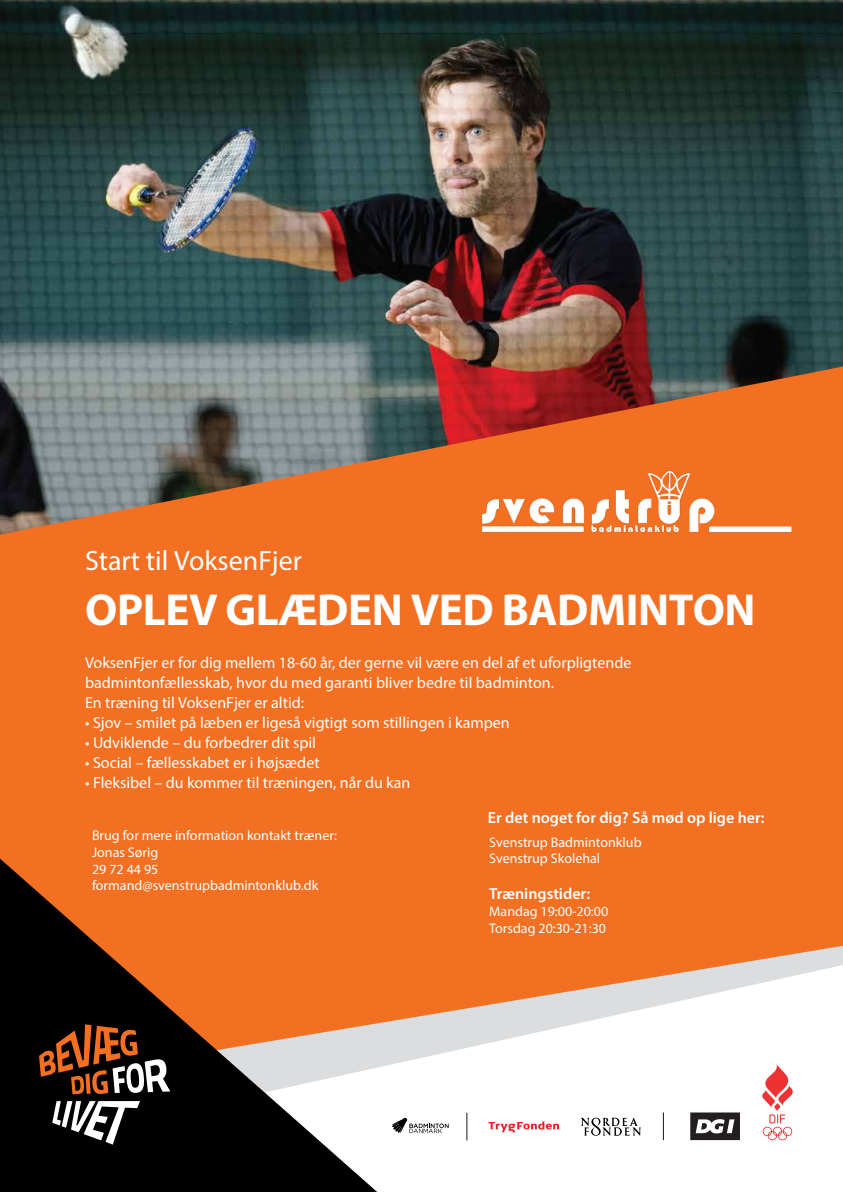
<style>
.page{position:relative;width:843px;height:1192px;background:#fff}
.page>*{position:absolute;margin:0;border:0;box-sizing:border-box;transform-origin:0 0}
.t1{font:700 45px "Myriad Pro";letter-spacing:-.01em;color:#fff}
.t2{font:28px "Myriad Pro";color:#fff}
.t3{font:16px/20px "Myriad Pro";color:#fff}
.t4{font:600 16px "Myriad Pro";color:#fff}
.t5{font:14px/16.8px "Myriad Pro";color:#fff}
</style>
<div class="page">
<div style="left:0;top:35px;width:842px;height:1156px;background:#f36f21"></div>
<img style="left:0;top:0;width:842px;height:534px">
<svg style="left:734px;top:946px;width:108px;height:18px"></svg>
<svg style="left:377px;top:964px;width:465px;height:227px;background:#f8eae2"></svg>
<svg style="left:0;top:858px;width:377px;height:333px"></svg>
<svg style="left:52px;top:1100px;width:88px;height:44px;background:#5c5c5c"></svg>
<svg style="left:39px;top:1024px;width:131px;height:69px"></svg>
<svg style="left:663px;top:1112px;width:1px;height:27px"></svg>
<svg style="left:690px;top:1112px;width:50px;height:27px"></svg>
<svg style="left:488px;top:1121px;width:71px;height:11px"></svg>
<svg style="left:761px;top:1064px;width:32px;height:76px;background:#f9b9ba"></svg>
<svg style="left:580px;top:1117px;width:61px;height:18px"></svg>
<svg style="left:466px;top:1112px;width:1px;height:28px"></svg>
<svg style="left:392px;top:1117px;width:56px;height:15px"></svg>
<img style="left:480px;top:469px;width:312px;height:64px">
<h2 class="t2" style="left:85px;top:543px;width:218px">Start til VoksenFjer</h2>
<h1 class="t1" style="left:85px;top:580px;width:672px">OPLEV GLÆDEN VED BADMINTON</h1>
<p class="t3" style="left:85px;top:652px;width:548px">VoksenFjer er for dig mellem 18-60 år, der gerne vil være en del af et uforpligtende badmintonfællesskab, hvor du med garanti bliver bedre til badminton.<br>En træning til VoksenFjer er altid:</p>
<p class="t3" style="left:85px;top:712px;width:426px">• Sjov – smilet på læben er ligeså vigtigt som stillingen i kampen</p>
<p class="t3" style="left:85px;top:732px;width:232px">• Udviklende – du forbedrer dit spil</p>
<p class="t3" style="left:85px;top:752px;width:236px">• Social – fællesskabet er i højsædet</p>
<p class="t3" style="left:85px;top:772px;width:327px">• Fleksibel – du kommer til træningen, når du kan</p>
<p class="t4" style="left:488px;top:807px;width:278px">Er det noget for dig? Så mød op lige her:</p>
<p class="t5" style="left:489px;top:833px;width:154px">Svenstrup Badmintonklub<br>Svenstrup Skolehal</p>
<p class="t4" style="left:489px;top:883px;width:102px">Træningstider:</p>
<p class="t5" style="left:489px;top:902px;width:120px">Mandag 19:00-20:00<br>Torsdag 20:30-21:30</p>
<p class="t5" style="left:92px;top:826px;width:246px">Brug for mere information kontakt træner:<br>Jonas Sørig<br>29 72 44 95 formand@svenstrupbadmintonklub.dk</p>
</div>
